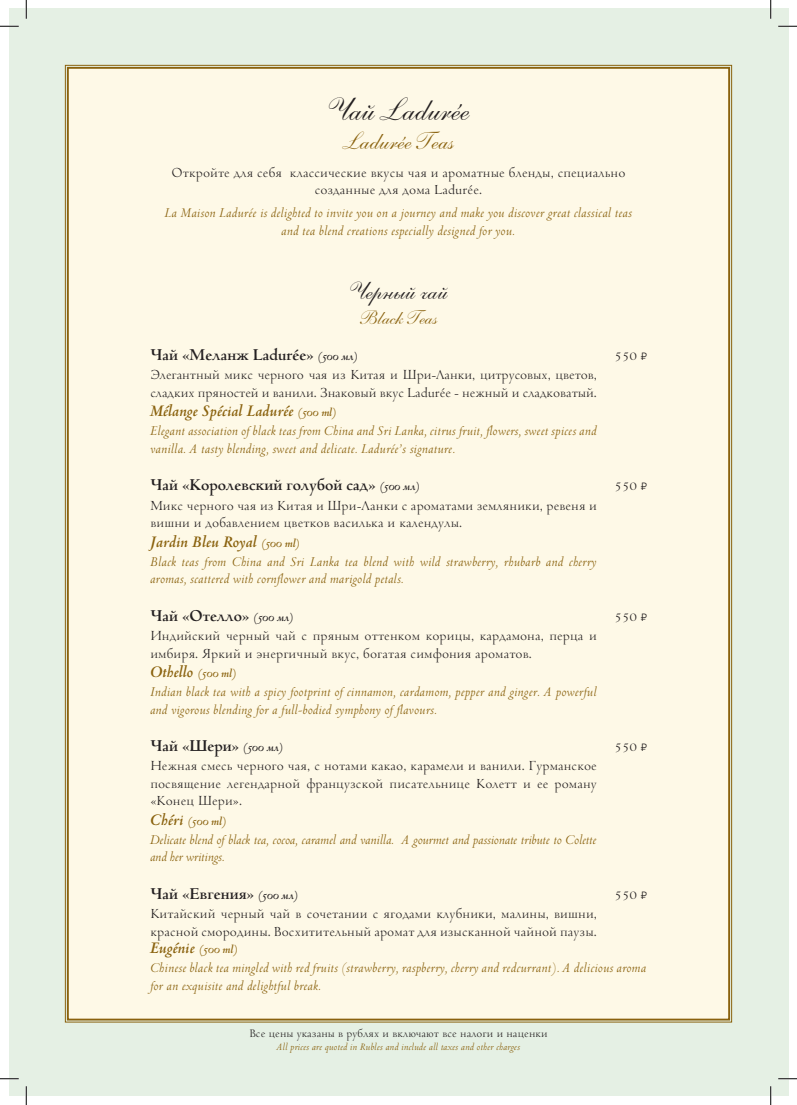
<style>
.page{position:relative;width:797px;height:1105px;background:#fff}
.page>*{position:absolute;margin:0;border:0;box-sizing:border-box;transform-origin:0 0}
.t1{font:32.5px "Shelley Script LTCYR";color:#231f20}
.t2{font:25px "Shelley Script LTCYR";color:#8a620e}
.t3{font:25px "Shelley Script LTCYR";color:#231f20}
.t4{font:20px "Shelley Script LTCYR";color:#8a620e}
.t5{font:17.5px "Venetian 301 Bd BT";color:#231f20}
.t6{font:italic 17.5px "Venetian 301 Bd BT";color:#8a620e}
.t7{font:15px/17.5px "Venetian 301 BT";color:#231f20}
.t8{font:italic 15px/17.5px "Venetian 301 BT";color:#8a620e}
.t9{font:italic 15px/17.5px "Venetian 301 BT";letter-spacing:-.02em;color:#8a620e}
.t10{font:12.5px "Venetian 301 BT";color:#231f20}
.t11{font:italic 12.5px "Venetian 301 Bd BT";color:#8a620e}
.t12{font:italic 11.25px "Venetian 301 BT";color:#8a620e}
.s1{font-style:italic;font-size:12.5px}
.s2{font-family:"PT Rouble Sans";font-size:10px}
.s3{font-size:12.5px}
.s4{font-size:17.5px}
</style>
<div class="page">
<div style="left:9px;top:9px;width:779px;height:1087px;background:#e5f0e4"></div>
<div style="left:66px;top:66px;width:665px;height:955px;background:#fef9e7"></div>
<svg style="left:0;top:25px;width:19px;height:2px"></svg>
<svg style="left:778px;top:25px;width:19px;height:2px"></svg>
<svg style="left:0;top:1078px;width:19px;height:1px"></svg>
<svg style="left:778px;top:1078px;width:19px;height:1px"></svg>
<svg style="left:25px;top:0;width:2px;height:19px"></svg>
<svg style="left:25px;top:1086px;width:2px;height:19px"></svg>
<svg style="left:770px;top:0;width:1px;height:19px"></svg>
<svg style="left:770px;top:1086px;width:1px;height:19px"></svg>
<h1 class="t1" style="left:328px;top:84px;width:143px">Чай Ladurée</h1>
<h2 class="t2" style="left:343px;top:121px;width:112px">Ladurée Teas</h2>
<p class="t7" style="left:171px;top:164px;width:455px;text-align:center">Откройте для себя классические вкусы чая и ароматные бленды, специально созданные для дома Ladurée.</p>
<p class="t8" style="left:165px;top:204px;width:469px;text-align:center">La Maison Ladurée is delighted to invite you on a journey and make you discover great classical teas and tea blend creations especially designed for you.</p>
<h2 class="t3" style="left:349px;top:272px;width:99px">Черный чай</h2>
<h3 class="t4" style="left:360px;top:303px;width:79px">Black Teas</h3>
<p class="t5" style="left:150px;top:344px;width:209px">Чай «Меланж Ladurée» <span class="s1">(500 мл)</span></p>
<p class="t7" style="left:614px;top:347px;width:34px">550 <span class="s2">у</span></p>
<p class="t7" style="left:150px;top:366px;width:448px">Элегантный микс черного чая из Китая и Шри-Ланки, цитрусовых, цветов, сладких пряностей и ванили. Знаковый вкус Ladurée - нежный и сладковатый.</p>
<p class="t6" style="left:150px;top:400px;width:188px">Mélange Spécial Ladurée <span class="s3">(500 ml)</span></p>
<p class="t8" style="left:150px;top:422px;width:448px">Elegant association of black teas from China and Sri Lanka, citrus fruit, flowers, sweet spices and vanilla. A tasty blending, sweet and delicate. Ladurée’s signature.</p>
<p class="t5" style="left:150px;top:475px;width:271px">Чай «Королевский голубой сад» <span class="s1">(500 мл)</span></p>
<p class="t7" style="left:614px;top:477px;width:34px">550 <span class="s2">у</span></p>
<p class="t7" style="left:150px;top:497px;width:448px">Микс черного чая из Китая и Шри-Ланки с ароматами земляники, ревеня и вишни и добавлением цветков василька и календулы.</p>
<p class="t6" style="left:150px;top:531px;width:151px">Jardin Bleu Royal <span class="s3">(500 ml)</span></p>
<p class="t8" style="left:150px;top:553px;width:448px">Black teas from China and Sri Lanka tea blend with wild strawberry, rhubarb and cherry aromas, scattered with cornflower and marigold petals.</p>
<p class="t5" style="left:150px;top:605px;width:145px">Чай «Отелло» <span class="s1">(500 мл)</span></p>
<p class="t7" style="left:614px;top:608px;width:34px">550 <span class="s2">у</span></p>
<p class="t7" style="left:150px;top:627px;width:448px">Индийский черный чай с пряным оттенком корицы, кардамона, перца и имбиря. Яркий и энергичный вкус, богатая симфония ароматов.</p>
<p class="t6" style="left:150px;top:661px;width:88px">Othello <span class="s3">(500 ml)</span></p>
<p class="t8" style="left:150px;top:683px;width:448px">Indian black tea with a spicy footprint of cinnamon, cardamom, pepper and ginger. A powerful and vigorous blending for a full-bodied symphony of flavours.</p>
<p class="t5" style="left:150px;top:735px;width:135px">Чай «Шери» <span class="s1">(500 мл)</span></p>
<p class="t7" style="left:614px;top:738px;width:34px">550 <span class="s2">у</span></p>
<p class="t7" style="left:150px;top:757px;width:448px;text-align:justify">Нежная смесь черного чая, с нотами какао, карамели и ванили. Гурманское посвящение легендарной французской писательнице Колетт и ее роману «Конец Шери».</p>
<p class="t11" style="left:150px;top:813px;width:78px"><span class="s4">Chéri</span> (500 ml)</p>
<p class="t9" style="left:150px;top:831px;width:448px">Delicate blend of black tea, cocoa, caramel and vanilla. A gourmet and passionate tribute to Colette and her writings.</p>
<p class="t5" style="left:150px;top:883px;width:150px">Чай «Евгения» <span class="s1">(500 мл)</span></p>
<p class="t7" style="left:614px;top:886px;width:34px">550 <span class="s2">у</span></p>
<p class="t7" style="left:150px;top:905px;width:448px">Китайский черный чай в сочетании с ягодами клубники, малины, вишни, красной смородины. Восхитительный аромат для изысканной чайной паузы.</p>
<p class="t6" style="left:150px;top:937px;width:89px">Eugénie <span class="s3">(500 ml)</span></p>
<p class="t8" style="left:150px;top:959px;width:498px">Chinese black tea mingled with red fruits (strawberry, raspberry, cherry and redcurrant). A delicious aroma for an exquisite and delightful break.</p>
<p class="t10" style="left:249px;top:1026px;width:300px">Все цены указаны в рублях и включают все налоги и наценки</p>
<p class="t12" style="left:277px;top:1041px;width:245px">All prices are quoted in Rubles and include all taxes and other charges</p>
</div>
